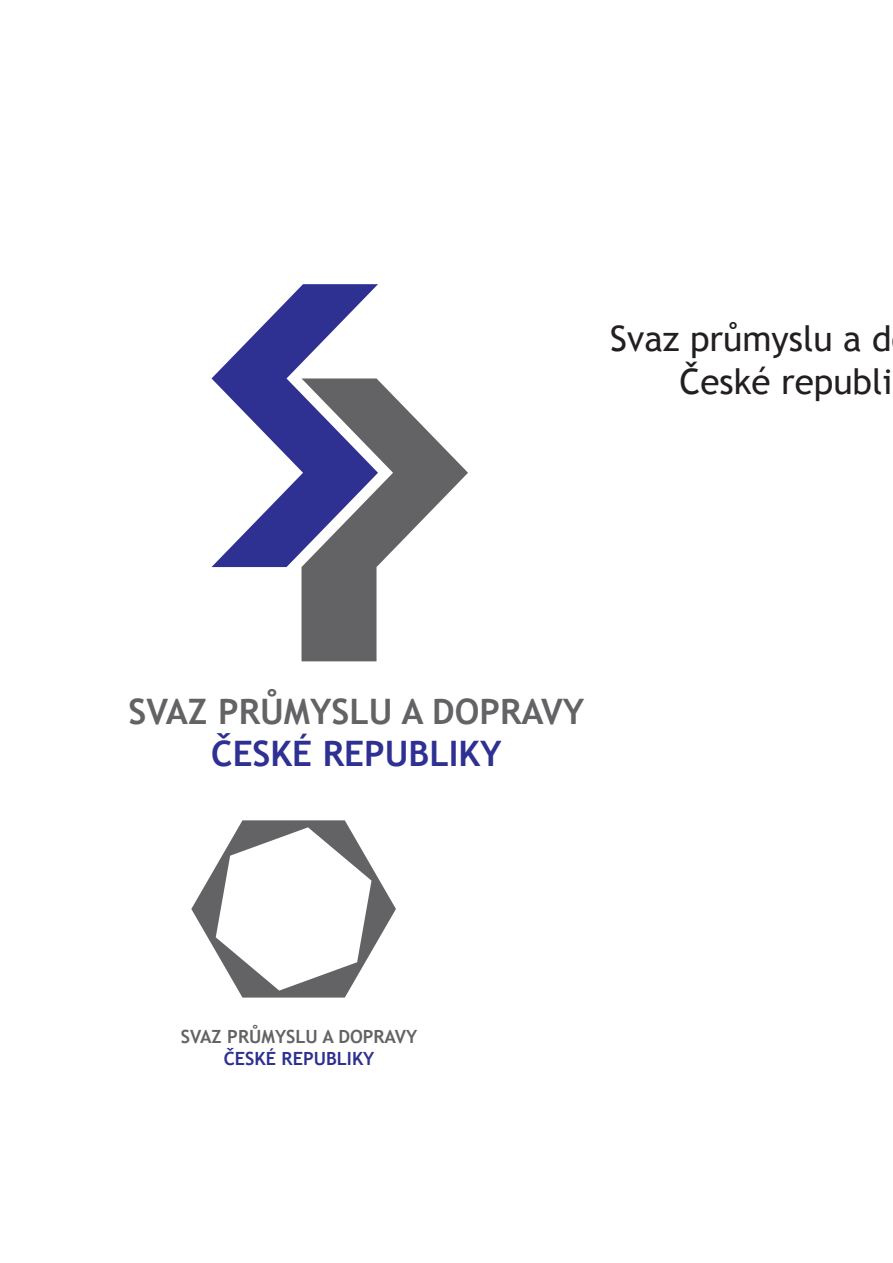
<style>
.page{position:relative;width:893px;height:1263px;background:#fff}
.page>*{position:absolute;margin:0;border:0;box-sizing:border-box;transform-origin:0 0}
.t1{font:35.1px/42.2px "Trebuchet MS";color:#231f20;text-align:right}
.t2{font:700 35.1px "Trebuchet MS";color:#636366}
.t3{font:700 35.1px "Trebuchet MS";color:#2e3092}
.t4{font:700 18.15px "Trebuchet MS";color:#636366}
.t5{font:700 18.15px "Trebuchet MS";color:#2e3092}
</style>
<div class="page">
<svg style="left:212px;top:284px;width:166px;height:283px"></svg>
<svg style="left:302px;top:378px;width:166px;height:283px"></svg>
<svg style="left:191px;top:820px;width:205px;height:177px"></svg>
<p class="t1" style="left:610px;top:318px;width:284px">Svaz průmyslu a d<br>České republi</p>
<p class="t2" style="left:129px;top:690px;width:457px">SVAZ PRŮMYSLU A DOPRAVY</p>
<p class="t3" style="left:211px;top:732px;width:292px">ČESKÉ REPUBLIKY</p>
<p class="t4" style="left:181px;top:1025px;width:238px">SVAZ PRŮMYSLU A DOPRAVY</p>
<p class="t5" style="left:224px;top:1047px;width:152px">ČESKÉ REPUBLIKY</p>
</div>
